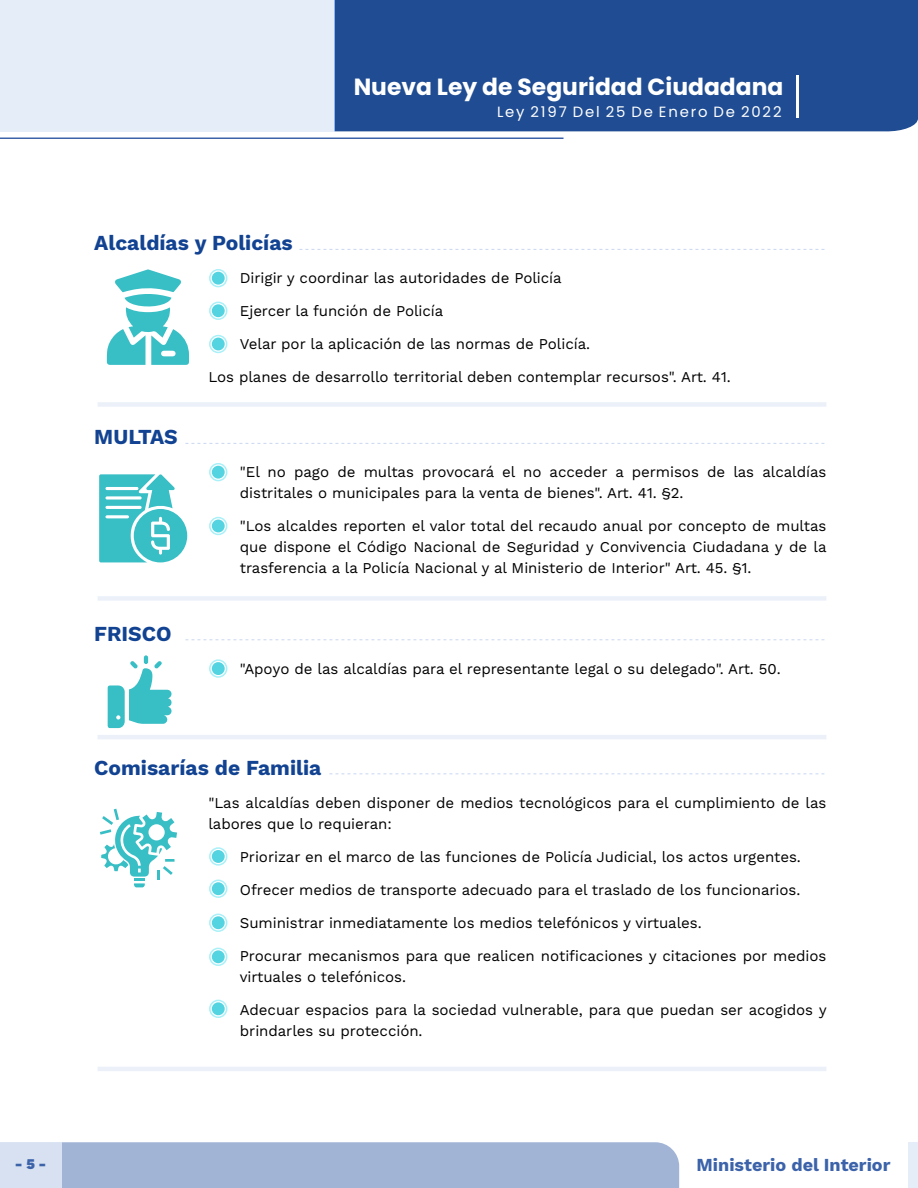
<style>
.page{position:relative;width:918px;height:1188px;background:#fff}
.page>*{position:absolute;margin:0;border:0;box-sizing:border-box;transform-origin:0 0}
.t1{font:700 23.4px "Poppins";color:#fff}
.t2{font:700 21px "Work Sans";color:#124392}
.t3{font:700 18px "Work Sans";color:#3c63aa}
.t4{font:15px/21px "Work Sans";letter-spacing:-.005em;color:#000}
.t5{font:14.85px "Poppins";letter-spacing:.125em;color:#fff}
.t6{font:900 14.55px "Work Sans";color:#3c63aa}
</style>
<div class="page">
<div style="left:61px;top:1142px;width:618px;height:46px;background:#a1b4d6"></div>
<div style="left:909px;top:1142px;width:9px;height:46px;background:#e1eaf7"></div>
<div style="left:0;top:1142px;width:61px;height:46px;background:#d7e1f1"></div>
<div style="left:98px;top:402px;width:728px;height:5px;background:#ebf0f9"></div>
<div style="left:212px;top:272px;width:13px;height:13px;background:#54d4e1;border-radius:50%"></div>
<div style="left:209px;top:269px;width:18px;height:18px;border:2px solid #a9f0f8;border-radius:50%"></div>
<div style="left:212px;top:304px;width:13px;height:13px;background:#54d4e1;border-radius:50%"></div>
<div style="left:209px;top:302px;width:18px;height:18px;border:2px solid #a9f0f8;border-radius:50%"></div>
<div style="left:212px;top:338px;width:13px;height:12px;background:#54d4e1;border-radius:50%"></div>
<div style="left:209px;top:335px;width:18px;height:18px;border:2px solid #a9f0f8;border-radius:50%"></div>
<svg style="left:299px;top:249px;width:525px;height:1px"></svg>
<div style="left:98px;top:596px;width:728px;height:5px;background:#ebf0f9"></div>
<div style="left:212px;top:466px;width:13px;height:13px;background:#54d4e1;border-radius:50%"></div>
<div style="left:209px;top:463px;width:18px;height:18px;border:2px solid #a9f0f8;border-radius:50%"></div>
<div style="left:212px;top:520px;width:13px;height:12px;background:#54d4e1;border-radius:50%"></div>
<div style="left:209px;top:517px;width:18px;height:18px;border:2px solid #a9f0f8;border-radius:50%"></div>
<svg style="left:185px;top:443px;width:639px;height:1px"></svg>
<hr style="left:98px;top:1067px;width:728px;height:4px;background:#ebf0f9">
<div style="left:212px;top:850px;width:13px;height:13px;background:#54d4e1;border-radius:50%"></div>
<div style="left:209px;top:847px;width:18px;height:19px;border:2px solid #a9f0f8;border-radius:50%"></div>
<div style="left:212px;top:882px;width:13px;height:13px;background:#54d4e1;border-radius:50%"></div>
<div style="left:209px;top:880px;width:18px;height:18px;border:2px solid #a9f0f8;border-radius:50%"></div>
<div style="left:212px;top:916px;width:13px;height:13px;background:#54d4e1;border-radius:50%"></div>
<div style="left:209px;top:914px;width:18px;height:18px;border:2px solid #a9f0f8;border-radius:50%"></div>
<div style="left:212px;top:950px;width:13px;height:13px;background:#54d4e1;border-radius:50%"></div>
<div style="left:209px;top:948px;width:18px;height:18px;border:2px solid #a9f0f8;border-radius:50%"></div>
<div style="left:212px;top:1002px;width:13px;height:13px;background:#54d4e1;border-radius:50%"></div>
<div style="left:209px;top:1000px;width:18px;height:18px;border:2px solid #a9f0f8;border-radius:50%"></div>
<svg style="left:329px;top:773px;width:495px;height:1px"></svg>
<hr style="left:98px;top:735px;width:728px;height:4px;background:#ebf0f9">
<div style="left:212px;top:662px;width:13px;height:13px;background:#54d4e1;border-radius:50%"></div>
<div style="left:209px;top:659px;width:18px;height:19px;border:2px solid #a9f0f8;border-radius:50%"></div>
<svg style="left:185px;top:639px;width:639px;height:1px"></svg>
<svg style="left:107px;top:270px;width:82px;height:95px"></svg>
<svg style="left:99px;top:474px;width:88px;height:88px"></svg>
<svg style="left:108px;top:655px;width:64px;height:73px"></svg>
<svg style="left:100px;top:809px;width:77px;height:78px"></svg>
<div style="left:0;top:0;width:334px;height:131px;background:#e1eaf7"></div>
<div style="left:334px;top:0;width:584px;height:131px;background:#1f4c92"></div>
<hr style="left:796px;top:75px;width:3px;height:43px;background:#fff">
<hr style="left:0;top:138px;width:564px;height:1px;background:#3c63aa">
<h1 class="t1" style="left:354px;top:74px;width:431px">Nueva Ley de Seguridad Ciudadana</h1>
<h2 class="t2" style="left:94px;top:227px;width:200px">Alcaldías y Policías</h2>
<p class="t5" style="left:497px;top:103px;width:286px">Ley 2197 Del 25 De Enero De 2022</p>
<h2 class="t2" style="left:94px;top:421px;width:85px">MULTAS</h2>
<h2 class="t2" style="left:94px;top:617px;width:79px">FRISCO</h2>
<p class="t4" style="left:240px;top:268px;width:323px">Dirigir y coordinar las autoridades de Policía</p>
<p class="t4" style="left:240px;top:301px;width:205px">Ejercer la función de Policía</p>
<p class="t4" style="left:240px;top:334px;width:352px">Velar por la aplicación de las normas de Policía.</p>
<p class="t4" style="left:208px;top:367px;width:524px">Los planes de desarrollo territorial deben contemplar recursos". Art. 41.</p>
<p class="t4" style="left:240px;top:462px;width:588px">"El no pago de multas provocará el no acceder a permisos de las alcaldías distritales o municipales para la venta de bienes". Art. 41. §2.</p>
<p class="t4" style="left:240px;top:516px;width:588px;text-align:justify">"Los alcaldes reporten el valor total del recaudo anual por concepto de multas que dispone el Código Nacional de Seguridad y Convivencia Ciudadana y de la trasferencia a la Policía Nacional y al Ministerio de Interior" Art. 45. §1.</p>
<p class="t4" style="left:240px;top:659px;width:542px">"Apoyo de las alcaldías para el representante legal o su delegado". Art. 50.</p>
<h2 class="t2" style="left:94px;top:752px;width:228px">Comisarías de Familia</h2>
<p class="t4" style="left:208px;top:793px;width:619px">"Las alcaldías deben disponer de medios tecnológicos para el cumplimiento de las labores que lo requieran:</p>
<p class="t4" style="left:240px;top:847px;width:562px">Priorizar en el marco de las funciones de Policía Judicial, los actos urgentes.</p>
<p class="t4" style="left:240px;top:880px;width:562px">Ofrecer medios de transporte adecuado para el traslado de los funcionarios.</p>
<p class="t4" style="left:240px;top:913px;width:463px">Suministrar inmediatamente los medios telefónicos y virtuales.</p>
<p class="t4" style="left:240px;top:946px;width:588px">Procurar mecanismos para que realicen notificaciones y citaciones por medios virtuales o telefónicos.</p>
<p class="t4" style="left:240px;top:1000px;width:588px">Adecuar espacios para la sociedad vulnerable, para que puedan ser acogidos y brindarles su protección.</p>
<p class="t6" style="left:15px;top:1153px;width:33px">- 5 -</p>
<p class="t3" style="left:697px;top:1151px;width:195px">Ministerio del Interior</p>
</div>
